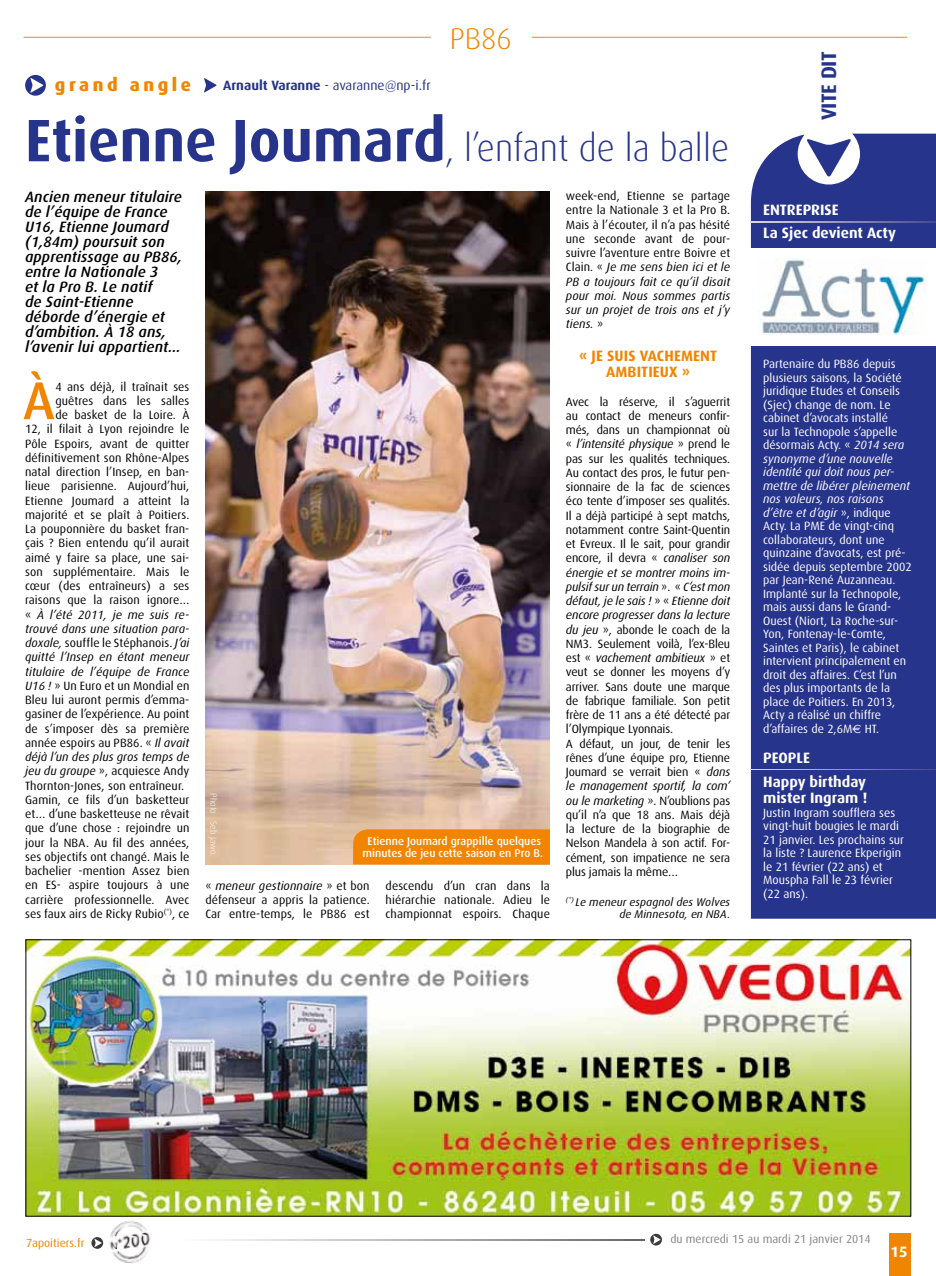
<style>
.page{position:relative;width:936px;height:1276px;background:#fff}
.page>*{position:absolute;margin:0;border:0;box-sizing:border-box;transform-origin:0 0}
.t1{font:500 53.4px "Dax";color:#f18500}
.t2{font:300 37.5px "Dax";color:#27348b;scale:.95 1}
.t3{font:300 30px "Dax";color:#f18500}
.t4{font:700 21px "Dax";color:#27348b}
.t5{font:800 18px "Dax";letter-spacing:.2em;color:#f18500}
.t6{font:italic 500 15px/15px "Dax";letter-spacing:.005em;color:#000}
.t7{font:700 15px/22.5px "Dax";color:#fff}
.t8{font:700 15px/16.5px "Dax";color:#f18500;text-align:center}
.t9{font:13.5px "Dax";color:#27348b}
.t10{font:12px/14.2px "Dax";letter-spacing:.005em;color:#000;text-align:justify}
.t11{font:12px/13.5px "Dax";color:#fff}
.t12{font:italic 12px "Dax";letter-spacing:.005em;color:#000}
.t13{font:11.7px "Dax";color:#838382}
.t14{font:11.7px "Dax";color:#f18500}
.t15{font:500 11.25px/12px "Dax";color:#fff;text-align:center}
.t16{font:italic 11.25px/12px "Dax";letter-spacing:.005em;color:#000;text-align:right}
.t17{font:300 9px "Dax";color:#fff}
.s1{font-weight:700}
.s2{font-weight:700;font-size:60px}
.s3{font-style:normal}
.s4{font-style:italic}
.s5{font-family:"Euro Sans"}
</style>
<div class="page">
<div style="left:889px;top:1233px;width:22px;height:43px;background:#f18500"></div>
<img style="left:205px;top:192px;width:345px;height:672px">
<hr style="left:24px;top:37px;width:407px;height:1px;background:#f18a00">
<hr style="left:531px;top:37px;width:376px;height:1px;background:#f18a00">
<svg style="left:25px;top:75px;width:21px;height:21px"></svg>
<svg style="left:204px;top:78px;width:13px;height:15px"></svg>
<div style="left:750px;top:134px;width:185px;height:784px;background:#27348b"></div>
<svg style="left:750px;top:221px;width:185px;height:1px"></svg>
<div style="left:353px;top:829px;width:197px;height:35px;background:#f18500"></div>
<svg style="left:750px;top:769px;width:185px;height:1px"></svg>
<div style="left:749px;top:248px;width:186px;height:97px;background:#fff"></div>
<img style="left:758px;top:259px;width:168px;height:76px">
<img style="left:28px;top:941px;width:881px;height:273px">
<svg style="left:91px;top:1237px;width:12px;height:11px"></svg>
<svg style="left:650px;top:1233px;width:12px;height:12px"></svg>
<svg style="left:211px;top:1239px;width:434px;height:1px"></svg>
<img style="left:109px;top:1220px;width:41px;height:44px">
<h3 class="t5" style="left:55px;top:75px;width:138px">grand angle</h3>
<p class="t9" style="left:223px;top:78px;width:209px"><span class="s1">Arnault Varanne</span> - avaranne@np-i.fr</p>
<h3 class="t3" style="left:450px;top:22px;width:63px">PB86</h3>
<h2 class="t2" style="left:25px;top:128px;width:742px"><span class="s2">Etienne Joumard</span>, l’enfant de la balle</h2>
<p class="t6" style="left:25px;top:190px;width:158px">Ancien meneur titulaire de l’équipe de France<br>U16, Etienne Joumard (1,84m) poursuit son apprentissage au PB86, entre la Nationale 3<br>et la Pro B. Le natif<br>de Saint-Etienne déborde d’énergie et d’ambition. À 18 ans, l’avenir lui appartient…</p>
<h1 class="t1" style="left:23px;top:371px;width:34px">à</h1>
<p class="t10" style="left:55px;top:379px;width:135px">4 ans déjà, il traînait ses</p>
<p class="t10" style="left:55px;top:394px;width:135px">guêtres dans les salles</p>
<p class="t10" style="left:55px;top:408px;width:135px">de basket de la Loire. À</p>
<p class="t10" style="left:25px;top:422px;width:166px">12, il filait à Lyon rejoindre le</p>
<p class="t10" style="left:25px;top:436px;width:166px">Pôle Espoirs, avant de quitter</p>
<p class="t10" style="left:25px;top:451px;width:166px">définitivement son Rhône-Alpes</p>
<p class="t10" style="left:25px;top:465px;width:166px">natal direction l’Insep, en ban-</p>
<p class="t10" style="left:25px;top:479px;width:166px">lieue parisienne. Aujourd’hui,</p>
<p class="t10" style="left:25px;top:493px;width:166px">Etienne Joumard a atteint la</p>
<p class="t10" style="left:25px;top:508px;width:166px">majorité et se plaît à Poitiers.</p>
<p class="t10" style="left:25px;top:522px;width:166px">La pouponnière du basket fran-</p>
<p class="t10" style="left:25px;top:536px;width:166px">çais ? Bien entendu qu’il aurait</p>
<p class="t10" style="left:25px;top:550px;width:166px">aimé y faire sa place, une sai-</p>
<p class="t10" style="left:25px;top:565px;width:166px">son supplémentaire. Mais le</p>
<p class="t10" style="left:25px;top:579px;width:166px">cœur (des entraîneurs) a ses</p>
<p class="t10" style="left:25px;top:593px;width:166px">raisons que la raison ignore…</p>
<p class="t12" style="left:25px;top:608px;width:166px"><span class="s3">«</span> À l’été 2011, je me suis re-</p>
<p class="t12" style="left:25px;top:622px;width:166px">trouvé dans une situation para-</p>
<p class="t10" style="left:25px;top:636px;width:166px"><span class="s4">doxale,</span> souffle le Stéphanois. <span class="s4">J’ai</span></p>
<p class="t12" style="left:25px;top:650px;width:166px">quitté l’Insep en étant meneur</p>
<p class="t12" style="left:25px;top:665px;width:166px">titulaire de l’équipe de France</p>
<p class="t10" style="left:25px;top:679px;width:166px"><span class="s4">U16 !</span> » Un Euro et un Mondial en</p>
<p class="t10" style="left:25px;top:693px;width:166px">Bleu lui auront permis d’emma-</p>
<p class="t10" style="left:25px;top:707px;width:166px">gasiner de l’expérience. Au point</p>
<p class="t10" style="left:25px;top:721px;width:166px">de s’imposer dès sa première</p>
<p class="t10" style="left:25px;top:736px;width:166px">année espoirs au PB86. « <span class="s4">Il avait</span></p>
<p class="t12" style="left:25px;top:750px;width:166px">déjà l’un des plus gros temps de</p>
<p class="t10" style="left:25px;top:764px;width:166px"><span class="s4">jeu du groupe</span> », acquiesce Andy</p>
<p class="t10" style="left:25px;top:778px;width:160px">Thornton-Jones, son entraîneur.</p>
<p class="t10" style="left:25px;top:792px;width:166px">Gamin, ce fils d’un basketteur</p>
<p class="t10" style="left:25px;top:807px;width:166px">et… d’une basketteuse ne rêvait</p>
<p class="t10" style="left:25px;top:821px;width:166px">que d’une chose : rejoindre un</p>
<p class="t10" style="left:25px;top:835px;width:166px">jour la NBA. Au fil des années,</p>
<p class="t10" style="left:25px;top:849px;width:166px">ses objectifs ont changé. Mais le</p>
<p class="t10" style="left:25px;top:864px;width:166px">bachelier -mention Assez bien</p>
<p class="t10" style="left:25px;top:878px;width:166px">en ES- aspire toujours à une</p>
<p class="t10" style="left:25px;top:892px;width:166px">carrière professionnelle. Avec</p>
<p class="t10" style="left:25px;top:906px;width:166px">ses faux airs de Ricky Rubio<sup>(*)</sup>, ce</p>
<p class="t17" style="left:219px;top:793px;width:64px;rotate:90deg">Photo : Seb Jawo.</p>
<p class="t15" style="left:362px;top:835px;width:182px">Etienne Joumard grappille quelques minutes de jeu cette saison en Pro B.</p>
<p class="t10" style="left:205px;top:878px;width:166px">« <span class="s4">meneur gestionnaire</span> » et bon défenseur a appris la patience.<br>Car entre-temps, le PB86 est</p>
<p class="t10" style="left:385px;top:878px;width:166px">descendu d’un cran dans la hiérarchie nationale. Adieu le championnat espoirs. Chaque</p>
<p class="t10" style="left:566px;top:189px;width:166px">week-end, Etienne se partage entre la Nationale 3 et la Pro B.<br>Mais à l’écouter, il n’a pas hésité une seconde avant de pour&shy;suivre l’aventure entre Boivre et Clain. « <span class="s4">Je me sens bien ici et le PB a toujours fait ce qu’il disait pour moi. Nous sommes partis sur un projet de trois ans et j’y tiens.</span> »</p>
<p class="t8" style="left:579px;top:347px;width:139px">« Je suis vachement ambitieux »</p>
<p class="t10" style="left:566px;top:394px;width:166px;text-align:left">Avec la réserve, il s’aguerrit au contact de meneurs confir&shy;més, dans un championnat où « <span class="s4">l’intensité physique</span> » prend le pas sur les qualités techniques.<br>Au contact des pros, le futur pen&shy;sionnaire de la fac de sciences éco tente d’imposer ses qualités.<br>Il a déjà participé à sept matchs, notamment contre Saint-Quentin et Evreux. Il le sait, pour grandir encore, il devra « <span class="s4">canaliser son énergie et se montrer moins im&shy;pulsif sur un terrain</span> ». « <span class="s4">C’est mon défaut, je le sais !</span> » « <span class="s4">Etienne doit encore progresser dans la lecture du jeu</span> », abonde le coach de la<br>NM3. Seulement voilà, l’ex-Bleu est « <span class="s4">vachement ambitieux</span> » et veut se donner les moyens d’y arriver. Sans doute une marque de fabrique familiale. Son petit frère de 11 ans a été détecté par l’Olympique Lyonnais.<br>A défaut, un jour, de tenir les rênes d’une équipe pro, Etienne<br>Joumard se verrait bien « <span class="s4">dans le management sportif, la com’ ou le marketing</span> ». N’oublions pas qu’il n’a que 18 ans. Mais déjà la lecture de la biographie de<br>Nelson Mandela à son actif. For&shy;cément, son impatience ne sera plus jamais la même…</p>
<p class="t16" style="left:566px;top:896px;width:166px"><sup>(*)</sup> Le meneur espagnol des Wolves de Minnesota, en NBA.</p>
<h3 class="t4" style="left:817px;top:120px;width:71px;rotate:-90deg">vite dit</h3>
<p class="t7" style="left:763px;top:199px;width:134px">Entreprise<br>La Sjec devient Acty</p>
<p class="t11" style="left:763px;top:357px;width:150px">Partenaire du PB86 depuis plusieurs saisons, la Société juridique Etudes et Conseils (Sjec) change de nom. Le cabinet d’avocats installé<br>sur la Technopole s’appelle désormais Acty. « <span class="s4">2014 sera synonyme d’une nouvelle identité qui doit nous per&shy;mettre de libérer pleinement nos valeurs, nos raisons d’être et d’agir</span> », indique<br>Acty. La PME de vingt-cinq collaborateurs, dont une quinzaine d’avocats, est pré&shy;sidée depuis septembre 2002 par Jean-René Auzanneau.<br>Implanté sur la Technopole, mais aussi dans le Grand-<br>Ouest (Niort, La Roche-sur-<br>Yon, Fontenay-le-Comte,<br>Saintes et Paris), le cabinet intervient principalement en droit des affaires. C’est l’un des plus importants de la place de Poitiers. En 2013,<br>Acty a réalisé un chiffre d’affaires de 2,6M<span class="s5">€</span> HT.</p>
<p class="t7" style="left:763px;top:745px;width:104px;line-height:24px">People<br>Happy birthday</p>
<p class="t7" style="left:763px;top:787px;width:106px">mister Ingram !</p>
<p class="t11" style="left:763px;top:806px;width:142px">Justin Ingram soufflera ses vingt-huit bougies le mardi<br>21 janvier. Les prochains sur la liste ? Laurence Ekperigin le 21 février (22 ans) et<br>Mouspha Fall le 23 février (22 ans).</p>
<p class="t14" style="left:26px;top:1237px;width:60px">7apoitiers.fr</p>
<p class="t13" style="left:670px;top:1232px;width:202px">du mercredi 15 au mardi 21 janvier 2014</p>
<p class="t7" style="left:890px;top:1240px;width:18px">15</p>
</div>
